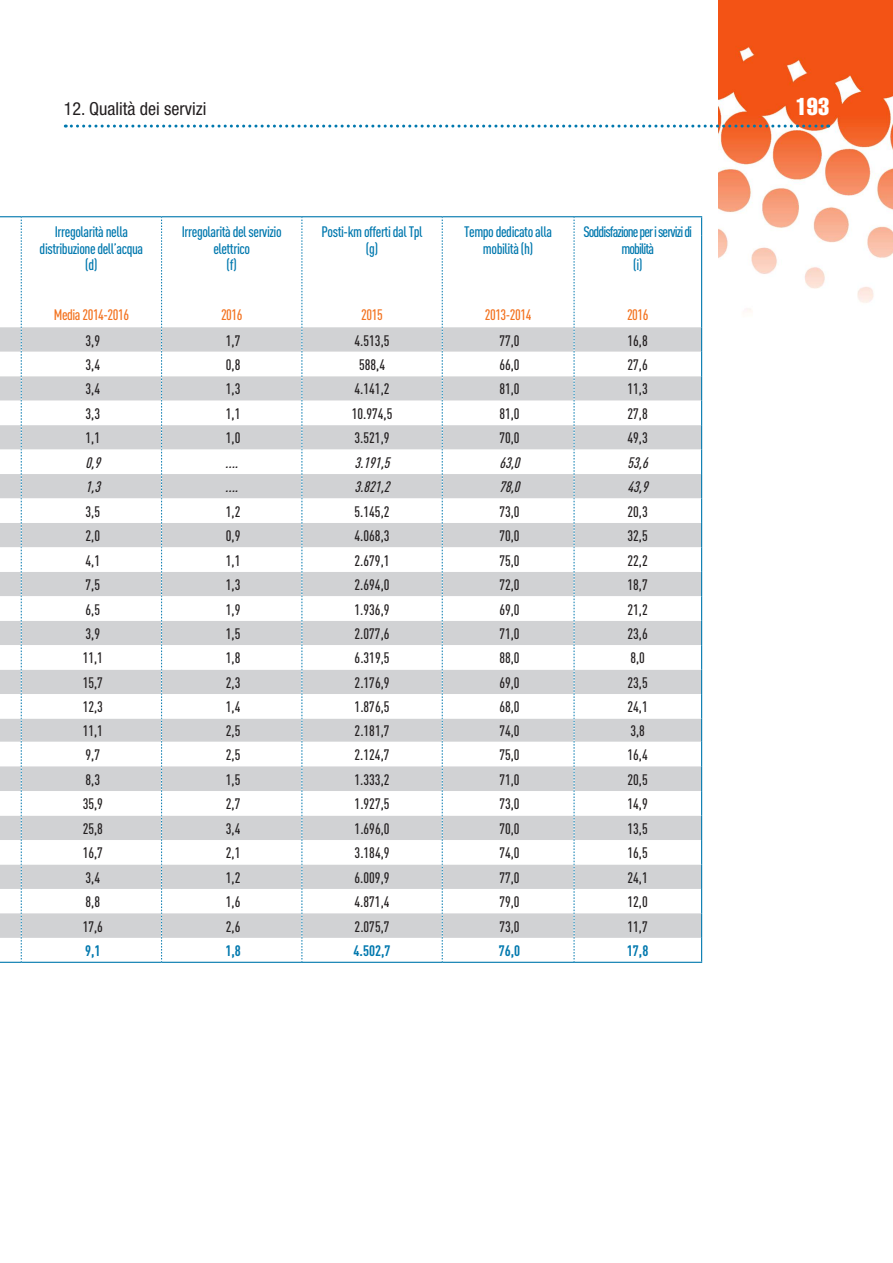
<style>
.page{position:relative;width:893px;height:1263px;background:#fff}
.page>*{position:absolute;margin:0;border:0;box-sizing:border-box;transform-origin:0 0}
.t1{font:24px "Helvetica LT Std Comp";color:#fff}
.t2{font:condensed 18px "Helvetica Neue LT Std";color:#231f20}
.t3{font:500 15px "DIN Cond";color:#231f20}
.t4{font:500 15px/16.5px "DIN Cond";letter-spacing:-.03em;color:#0078ae;text-align:center}
.t5{font:italic 500 15px "DIN Cond";color:#231f20}
.t6{font:500 15px/16.5px "DIN Cond";letter-spacing:-.06em;color:#0078ae;text-align:center}
.t7{font:500 15px "DIN Cond";letter-spacing:-.03em;color:#f37320}
.t8{font:700 15px "DIN Cond";color:#0078ae}
</style>
<div class="page">
<img style="left:719px;top:0;width:174px;height:312px">
<svg style="left:65px;top:125px;width:764px;height:3px"></svg>
<svg style="left:22px;top:217px;width:679px;height:110px"></svg>
<svg style="left:22px;top:327px;width:679px;height:611px;fill:#d1d2d4"></svg>
<svg style="left:22px;top:352px;width:679px;height:512px"></svg>
<svg style="left:161px;top:217px;width:1px;height:745px"></svg>
<svg style="left:302px;top:217px;width:1px;height:745px"></svg>
<svg style="left:442px;top:217px;width:1px;height:745px"></svg>
<svg style="left:574px;top:217px;width:1px;height:745px"></svg>
<hr style="left:21px;top:216px;width:141px;height:1px;background:#0078ae">
<hr style="left:162px;top:216px;width:140px;height:1px;background:#0078ae">
<hr style="left:302px;top:216px;width:140px;height:1px;background:#0078ae">
<hr style="left:442px;top:216px;width:132px;height:1px;background:#0078ae">
<hr style="left:574px;top:216px;width:128px;height:1px;background:#0078ae">
<svg style="left:701px;top:217px;width:1px;height:18px"></svg>
<hr style="left:701px;top:235px;width:1px;height:92px;background:#0078ae">
<svg style="left:701px;top:327px;width:1px;height:635px"></svg>
<svg style="left:0;top:216px;width:22px;height:747px"></svg>
<hr style="left:21px;top:962px;width:141px;height:1px;background:#0078ae">
<hr style="left:162px;top:962px;width:140px;height:1px;background:#0078ae">
<hr style="left:302px;top:962px;width:140px;height:1px;background:#0078ae">
<hr style="left:442px;top:962px;width:132px;height:1px;background:#0078ae">
<hr style="left:574px;top:962px;width:128px;height:1px;background:#0078ae">
<p class="t2" style="left:64px;top:98px;width:144px">12. Qualità dei servizi</p>
<h1 class="t1" style="left:796px;top:91px;width:35px">193</h1>
<p class="t4" style="left:40px;top:223px;width:105px">Irregolarità nella distribuzione dell’acqua (d)</p>
<p class="t7" style="left:54px;top:306px;width:77px">Media 2014-2016</p>
<p class="t4" style="left:182px;top:223px;width:101px">Irregolarità del servizio elettrico<br>(f)</p>
<p class="t7" style="left:221px;top:306px;width:23px">2016</p>
<p class="t4" style="left:322px;top:223px;width:103px">Posti-km offerti dal Tpl (g)</p>
<p class="t7" style="left:361px;top:306px;width:23px">2015</p>
<p class="t4" style="left:464px;top:223px;width:89px">Tempo dedicato alla mobilità (h)</p>
<p class="t7" style="left:485px;top:306px;width:48px">2013-2014</p>
<p class="t6" style="left:583px;top:223px;width:110px">Soddisfazione per i servizi di mobilità<br>(i)</p>
<p class="t7" style="left:627px;top:306px;width:23px">2016</p>
<p class="t3" style="left:86px;top:331px;width:16px">3,9</p>
<p class="t3" style="left:226px;top:331px;width:16px">1,7</p>
<p class="t3" style="left:355px;top:331px;width:36px">4.513,5</p>
<p class="t3" style="left:499px;top:331px;width:22px">77,0</p>
<p class="t3" style="left:627px;top:331px;width:22px">16,8</p>
<p class="t3" style="left:86px;top:356px;width:16px">3,4</p>
<p class="t3" style="left:226px;top:356px;width:16px">0,8</p>
<p class="t3" style="left:359px;top:356px;width:27px">588,4</p>
<p class="t3" style="left:499px;top:356px;width:22px">66,0</p>
<p class="t3" style="left:627px;top:356px;width:22px">27,6</p>
<p class="t3" style="left:86px;top:380px;width:16px">3,4</p>
<p class="t3" style="left:226px;top:380px;width:16px">1,3</p>
<p class="t3" style="left:355px;top:380px;width:36px">4.141,2</p>
<p class="t3" style="left:499px;top:380px;width:22px">81,0</p>
<p class="t3" style="left:627px;top:380px;width:22px">11,3</p>
<p class="t3" style="left:86px;top:405px;width:16px">3,3</p>
<p class="t3" style="left:226px;top:405px;width:16px">1,1</p>
<p class="t3" style="left:352px;top:405px;width:42px">10.974,5</p>
<p class="t3" style="left:499px;top:405px;width:22px">81,0</p>
<p class="t3" style="left:627px;top:405px;width:22px">27,8</p>
<p class="t3" style="left:86px;top:429px;width:16px">1,1</p>
<p class="t3" style="left:226px;top:429px;width:16px">1,0</p>
<p class="t3" style="left:355px;top:429px;width:36px">3.521,9</p>
<p class="t3" style="left:499px;top:429px;width:22px">70,0</p>
<p class="t3" style="left:627px;top:429px;width:22px">49,3</p>
<p class="t5" style="left:86px;top:454px;width:20px">0,9</p>
<p class="t5" style="left:225px;top:454px;width:18px">....</p>
<p class="t5" style="left:355px;top:454px;width:40px">3.191,5</p>
<p class="t5" style="left:499px;top:454px;width:26px">63,0</p>
<p class="t5" style="left:627px;top:454px;width:26px">53,6</p>
<p class="t5" style="left:86px;top:478px;width:20px">1,3</p>
<p class="t5" style="left:225px;top:478px;width:18px">....</p>
<p class="t5" style="left:355px;top:478px;width:40px">3.821,2</p>
<p class="t5" style="left:499px;top:478px;width:26px">78,0</p>
<p class="t5" style="left:627px;top:478px;width:26px">43,9</p>
<p class="t3" style="left:86px;top:502px;width:16px">3,5</p>
<p class="t3" style="left:226px;top:502px;width:16px">1,2</p>
<p class="t3" style="left:355px;top:502px;width:36px">5.145,2</p>
<p class="t3" style="left:499px;top:502px;width:22px">73,0</p>
<p class="t3" style="left:627px;top:502px;width:22px">20,3</p>
<p class="t3" style="left:86px;top:527px;width:16px">2,0</p>
<p class="t3" style="left:226px;top:527px;width:16px">0,9</p>
<p class="t3" style="left:355px;top:527px;width:36px">4.068,3</p>
<p class="t3" style="left:499px;top:527px;width:22px">70,0</p>
<p class="t3" style="left:627px;top:527px;width:22px">32,5</p>
<p class="t3" style="left:86px;top:551px;width:16px">4,1</p>
<p class="t3" style="left:226px;top:551px;width:16px">1,1</p>
<p class="t3" style="left:355px;top:551px;width:36px">2.679,1</p>
<p class="t3" style="left:499px;top:551px;width:22px">75,0</p>
<p class="t3" style="left:627px;top:551px;width:22px">22,2</p>
<p class="t3" style="left:86px;top:576px;width:16px">7,5</p>
<p class="t3" style="left:226px;top:576px;width:16px">1,3</p>
<p class="t3" style="left:355px;top:576px;width:36px">2.694,0</p>
<p class="t3" style="left:499px;top:576px;width:22px">72,0</p>
<p class="t3" style="left:627px;top:576px;width:22px">18,7</p>
<p class="t3" style="left:86px;top:600px;width:16px">6,5</p>
<p class="t3" style="left:226px;top:600px;width:16px">1,9</p>
<p class="t3" style="left:355px;top:600px;width:36px">1.936,9</p>
<p class="t3" style="left:499px;top:600px;width:22px">69,0</p>
<p class="t3" style="left:627px;top:600px;width:22px">21,2</p>
<p class="t3" style="left:86px;top:625px;width:16px">3,9</p>
<p class="t3" style="left:226px;top:625px;width:16px">1,5</p>
<p class="t3" style="left:355px;top:625px;width:36px">2.077,6</p>
<p class="t3" style="left:499px;top:625px;width:22px">71,0</p>
<p class="t3" style="left:627px;top:625px;width:22px">23,6</p>
<p class="t3" style="left:83px;top:649px;width:22px">11,1</p>
<p class="t3" style="left:226px;top:649px;width:16px">1,8</p>
<p class="t3" style="left:355px;top:649px;width:36px">6.319,5</p>
<p class="t3" style="left:499px;top:649px;width:22px">88,0</p>
<p class="t3" style="left:630px;top:649px;width:16px">8,0</p>
<p class="t3" style="left:83px;top:674px;width:22px">15,7</p>
<p class="t3" style="left:226px;top:674px;width:16px">2,3</p>
<p class="t3" style="left:355px;top:674px;width:36px">2.176,9</p>
<p class="t3" style="left:499px;top:674px;width:22px">69,0</p>
<p class="t3" style="left:627px;top:674px;width:22px">23,5</p>
<p class="t3" style="left:83px;top:698px;width:22px">12,3</p>
<p class="t3" style="left:226px;top:698px;width:16px">1,4</p>
<p class="t3" style="left:355px;top:698px;width:36px">1.876,5</p>
<p class="t3" style="left:499px;top:698px;width:22px">68,0</p>
<p class="t3" style="left:627px;top:698px;width:22px">24,1</p>
<p class="t3" style="left:83px;top:722px;width:22px">11,1</p>
<p class="t3" style="left:226px;top:722px;width:16px">2,5</p>
<p class="t3" style="left:355px;top:722px;width:36px">2.181,7</p>
<p class="t3" style="left:499px;top:722px;width:22px">74,0</p>
<p class="t3" style="left:630px;top:722px;width:16px">3,8</p>
<p class="t3" style="left:86px;top:746px;width:16px">9,7</p>
<p class="t3" style="left:226px;top:746px;width:16px">2,5</p>
<p class="t3" style="left:355px;top:746px;width:36px">2.124,7</p>
<p class="t3" style="left:499px;top:746px;width:22px">75,0</p>
<p class="t3" style="left:627px;top:746px;width:22px">16,4</p>
<p class="t3" style="left:86px;top:770px;width:16px">8,3</p>
<p class="t3" style="left:226px;top:770px;width:16px">1,5</p>
<p class="t3" style="left:355px;top:770px;width:36px">1.333,2</p>
<p class="t3" style="left:499px;top:770px;width:22px">71,0</p>
<p class="t3" style="left:627px;top:770px;width:22px">20,5</p>
<p class="t3" style="left:83px;top:795px;width:22px">35,9</p>
<p class="t3" style="left:226px;top:795px;width:16px">2,7</p>
<p class="t3" style="left:355px;top:795px;width:36px">1.927,5</p>
<p class="t3" style="left:499px;top:795px;width:22px">73,0</p>
<p class="t3" style="left:627px;top:795px;width:22px">14,9</p>
<p class="t3" style="left:83px;top:820px;width:22px">25,8</p>
<p class="t3" style="left:226px;top:820px;width:16px">3,4</p>
<p class="t3" style="left:355px;top:820px;width:36px">1.696,0</p>
<p class="t3" style="left:499px;top:820px;width:22px">70,0</p>
<p class="t3" style="left:627px;top:820px;width:22px">13,5</p>
<p class="t3" style="left:83px;top:844px;width:22px">16,7</p>
<p class="t3" style="left:226px;top:844px;width:16px">2,1</p>
<p class="t3" style="left:355px;top:844px;width:36px">3.184,9</p>
<p class="t3" style="left:499px;top:844px;width:22px">74,0</p>
<p class="t3" style="left:627px;top:844px;width:22px">16,5</p>
<p class="t3" style="left:86px;top:868px;width:16px">3,4</p>
<p class="t3" style="left:226px;top:868px;width:16px">1,2</p>
<p class="t3" style="left:355px;top:868px;width:36px">6.009,9</p>
<p class="t3" style="left:499px;top:868px;width:22px">77,0</p>
<p class="t3" style="left:627px;top:868px;width:22px">24,1</p>
<p class="t3" style="left:86px;top:893px;width:16px">8,8</p>
<p class="t3" style="left:226px;top:893px;width:16px">1,6</p>
<p class="t3" style="left:355px;top:893px;width:36px">4.871,4</p>
<p class="t3" style="left:499px;top:893px;width:22px">79,0</p>
<p class="t3" style="left:627px;top:893px;width:22px">12,0</p>
<p class="t3" style="left:83px;top:917px;width:22px">17,6</p>
<p class="t3" style="left:226px;top:917px;width:16px">2,6</p>
<p class="t3" style="left:355px;top:917px;width:36px">2.075,7</p>
<p class="t3" style="left:499px;top:917px;width:22px">73,0</p>
<p class="t3" style="left:627px;top:917px;width:22px">11,7</p>
<p class="t8" style="left:85px;top:942px;width:17px">9,1</p>
<p class="t8" style="left:225px;top:942px;width:17px">1,8</p>
<p class="t8" style="left:354px;top:942px;width:39px">4.502,7</p>
<p class="t8" style="left:499px;top:942px;width:23px">76,0</p>
<p class="t8" style="left:627px;top:942px;width:23px">17,8</p>
</div>
